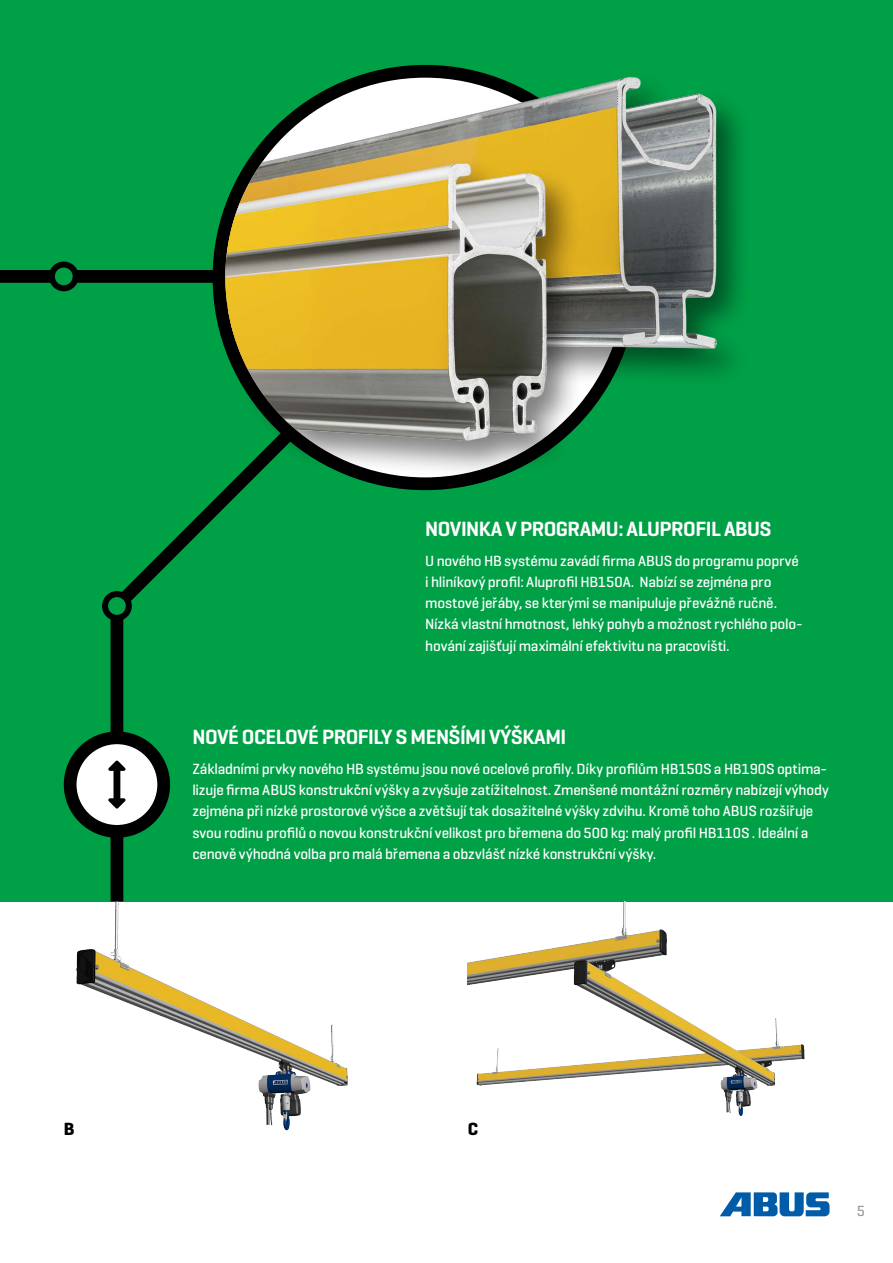
<style>
.page{position:relative;width:893px;height:1263px;background:#fff}
.page>*{position:absolute;margin:0;border:0;box-sizing:border-box;transform-origin:0 0}
.t1{font:600 21px "Geogrotesque";letter-spacing:-.025em;color:#fff}
.t2{font:700 18px "Geogrotesque";color:#000}
.t3{font:500 15px/21.3px "Geogrotesque";letter-spacing:-.01em;color:#fff}
.t4{font:500 15px "Geogrotesque";color:#9d9d9c}
</style>
<div class="page">
<div style="left:0;top:0;width:893px;height:901px;background:#00a047"></div>
<img style="left:64px;top:901px;width:314px;height:230px">
<img style="left:468px;top:901px;width:340px;height:215px">
<div style="left:111px;top:795px;width:12px;height:106px;background:#000"></div>
<svg style="left:104px;top:258px;width:358px;height:554px"></svg>
<svg style="left:70px;top:738px;width:94px;height:93px;fill:#fff"></svg>
<div style="left:64px;top:731px;width:106px;height:107px;border:13px solid #000;border-radius:50%"></div>
<div style="left:0;top:270px;width:446px;height:13px;background:#000"></div>
<svg style="left:108px;top:760px;width:18px;height:48px"></svg>
<svg style="left:105px;top:594px;width:24px;height:24px"></svg>
<div style="left:102px;top:591px;width:30px;height:30px;border:6px solid #000;border-radius:50%"></div>
<div style="left:52px;top:264px;width:24px;height:24px;background:#00a047;border-radius:50%"></div>
<div style="left:49px;top:261px;width:30px;height:30px;border:6px solid #000;border-radius:50%"></div>
<div style="left:334px;top:71px;width:419px;height:317px;background:#000;opacity:.5"></div>
<img style="left:344px;top:77px;width:378px;height:285px">
<img style="left:257px;top:78px;width:368px;height:283px">
<div style="left:216px;top:157px;width:367px;height:322px;background:#000;opacity:.5"></div>
<img style="left:225px;top:147px;width:337px;height:309px">
<svg style="left:720px;top:1192px;width:109px;height:24px"></svg>
<h1 class="t1" style="left:425px;top:516px;width:348px">NOVINKA V PROGRAMU: ALUPROFIL ABUS</h1>
<p class="t3" style="left:425px;top:549px;width:379px">U nového HB systému zavádí firma ABUS do programu poprvé i hliníkový profil: Aluprofil HB150A. Nabízí se zejména pro mostové jeřáby, se kterými se manipuluje převážně ručně.<br>Nízká vlastní hmotnost, lehký pohyb a možnost rychlého polo&shy;hování zajišťují maximální efektivitu na pracovišti.</p>
<h1 class="t1" style="left:192px;top:724px;width:375px">NOVÉ OCELOVÉ PROFILY S MENŠÍMI VÝŠKAMI</h1>
<p class="t3" style="left:192px;top:758px;width:638px">Základními prvky nového HB systému jsou nové ocelové profily. Díky profilům HB150S a HB190S optima&shy;lizuje firma ABUS konstrukční výšky a zvyšuje zatížitelnost. Zmenšené montážní rozměry nabízejí výhody zejména při nízké prostorové výšce a zvětšují tak dosažitelné výšky zdvihu. Kromě toho ABUS rozšiřuje svou rodinu profilů o novou konstrukční velikost pro břemena do 500 kg: malý profil HB110S . Ideální a cenově výhodná volba pro malá břemena a obzvlášť nízké konstrukční výšky.</p>
<p class="t2" style="left:64px;top:1118px;width:12px">B</p>
<p class="t2" style="left:468px;top:1118px;width:12px">C</p>
<p class="t4" style="left:857px;top:1202px;width:10px">5</p>
</div>
